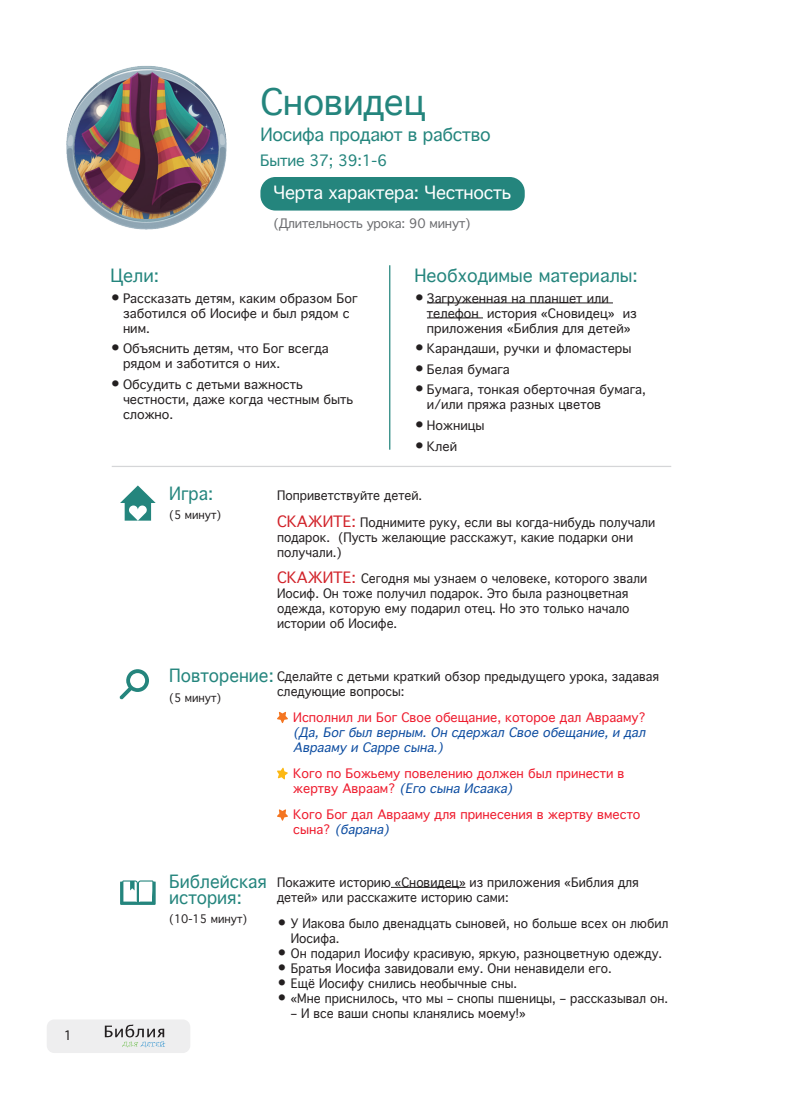
<style>
.page{position:relative;width:790px;height:1098px;background:#fff}
.page>*{position:absolute;margin:0;border:0;box-sizing:border-box;transform-origin:0 0}
.t1{font:35px "Thonburi";letter-spacing:-.01em;color:#24857d}
.t2{font:17.5px/16.2px "Thonburi";color:#24857d}
.t3{font:17.5px "Thonburi";letter-spacing:-.015em;color:#fff}
.t4{font:15px "Thonburi";letter-spacing:-.015em;color:#24857d}
.t5{font:12.5px/15px "Thonburi";color:#231f20;scale:.96 1}
.t6{font:12.5px/15px "Thonburi";color:#231f20}
.t7{font:12.5px/15px "Thonburi";color:#ee1b2d}
.t8{font:italic 12.5px/15px "Thonburi";color:#0d4da1}
.t9{font:12.5px "Thonburi";letter-spacing:-.015em;color:#6c6d70}
.t10{font:11.25px "Thonburi";color:#231f20}
.s1{font-size:15px}
.s2{font-size:15px;color:#d1232a}
.s3{font-style:normal;color:#ee1b2d}
.s4{font-style:italic;color:#0d4da1}
</style>
<div class="page">
<div style="left:47px;top:1019px;width:143px;height:33px;background:#eeeeef;border-radius:8px"></div>
<svg style="left:105px;top:1024px;width:60px;height:23px"></svg>
<img style="left:66px;top:66px;width:161px;height:164px">
<hr style="left:426px;top:302px;width:186px;height:1px;background:#231f20">
<hr style="left:426px;top:317px;width:56px;height:1px;background:#231f20">
<hr style="left:389px;top:265px;width:1px;height:184px;background:#24857d">
<hr style="left:391px;top:886px;width:74px;height:1px;background:#231f20">
<svg style="left:277px;top:711px;width:11px;height:12px"></svg>
<svg style="left:277px;top:767px;width:11px;height:12px"></svg>
<svg style="left:277px;top:809px;width:11px;height:11px"></svg>
<hr style="left:112px;top:466px;width:558px;height:1px;background:#d5d6d8">
<svg style="left:120px;top:485px;width:35px;height:35px"></svg>
<svg style="left:120px;top:880px;width:35px;height:24px"></svg>
<svg style="left:119px;top:669px;width:30px;height:30px"></svg>
<div style="left:260px;top:177px;width:264px;height:33px;background:#24857d;border-radius:15px"></div>
<p class="t6" style="left:64px;top:1027px;width:10px">1</p>
<p class="t1" style="left:260px;top:83px;width:166px">Сновидец</p>
<p class="t2" style="left:260px;top:127px;width:232px">Иосифа продают в рабство</p>
<p class="t4" style="left:260px;top:152px;width:128px">Бытие 37; 39:1-6</p>
<p class="t3" style="left:273px;top:183px;width:239px">Черта характера: Честность</p>
<p class="t9" style="left:273px;top:216px;width:198px">(Длительность урока: 90 минут)</p>
<p class="t2" style="left:110px;top:268px;width:50px">Цели:</p>
<p class="t6" style="left:123px;top:291px;width:236px;text-indent:-12px"><span class="s1">•</span> Рассказать детям, каким образом Бог заботился об Иосифе и был рядом с ним.</p>
<p class="t6" style="left:123px;top:341px;width:207px;text-indent:-12px"><span class="s1">•</span> Объяснить детям, что Бог всегда рядом и заботится о них.</p>
<p class="t6" style="left:123px;top:377px;width:231px;text-indent:-12px"><span class="s1">•</span> Обсудить с детьми важность честности, даже когда честным быть сложно.</p>
<p class="t2" style="left:414px;top:268px;width:225px">Необходимые материалы:</p>
<p class="t6" style="left:426px;top:291px;width:211px;text-indent:-12px"><span class="s1">•</span> Загруженная на планшет или телефон история «Сновидец» из приложения «Библия для детей»</p>
<p class="t6" style="left:414px;top:341px;width:218px"><span class="s1">•</span> Карандаши, ручки и фломастеры</p>
<p class="t6" style="left:414px;top:362px;width:97px"><span class="s1">•</span> Белая бумага</p>
<p class="t6" style="left:426px;top:382px;width:220px;text-indent:-12px"><span class="s1">•</span> Бумага, тонкая оберточная бумага, и/или пряжа разных цветов</p>
<p class="t6" style="left:414px;top:418px;width:72px"><span class="s1">•</span> Ножницы</p>
<p class="t6" style="left:414px;top:439px;width:44px"><span class="s1">•</span> Клей</p>
<p class="t5" style="left:277px;top:488px;width:153px">Поприветствуйте детей.</p>
<p class="t5" style="left:277px;top:515px;width:395px"><span class="s2">СКАЖИТЕ:</span> Поднимите руку, если вы когда-нибудь получали подарок. (Пусть желающие расскажут, какие подарки они получали.)</p>
<p class="t5" style="left:277px;top:571px;width:387px"><span class="s2">СКАЖИТЕ:</span> Сегодня мы узнаем о человеке, которого звали Иосиф. Он тоже получил подарок. Это была разноцветная одежда, которую ему подарил отец. Но это только начало истории об Иосифе.</p>
<p class="t5" style="left:277px;top:668px;width:399px">Сделайте с детьми краткий обзор предыдущего урока, задавая следующие вопросы:</p>
<p class="t8" style="left:293px;top:710px;width:358px"><span class="s3">Исполнил ли Бог Свое обещание, которое дал Аврааму? </span>(Да,Богбылверным.ОнсдержалСвоеобещание,идал<br>АвраамуиСарресына.)</p>
<p class="t7" style="left:293px;top:766px;width:332px">Кого по Божьему повелению должен был принести в же рт ву А в р а а м ? <span class="s4">(ЕгосынаИсаака)</span></p>
<p class="t7" style="left:293px;top:807px;width:348px">Кого Бог дал Аврааму для принесения в жертву вместо с ы н а ? <span class="s4">(барана)</span></p>
<p class="t5" style="left:277px;top:875px;width:378px">Покажите историю «Сновидец» из приложения «Библия для детей» или расскажите историю сами:</p>
<p class="t5" style="left:290px;top:916px;width:395px;text-indent:-14px"><span class="s1">•</span> У Иакова было двенадцать сыновей, но больше всех он любил<br>Иосифа.</p>
<p class="t5" style="left:277px;top:946px;width:402px"><span class="s1">•</span> Он подарил Иосифу красивую, яркую, разноцветную одежду.</p>
<p class="t5" style="left:277px;top:961px;width:350px"><span class="s1">•</span> Братья Иосифа завидовали ему. Они ненавидели его.</p>
<p class="t5" style="left:277px;top:976px;width:251px"><span class="s1">•</span> Ещё Иосифу снились необычные сны.</p>
<p class="t5" style="left:277px;top:991px;width:409px"><span class="s1">•</span> «Мне приснилось, что мы – снопы пшеницы, – рассказывал он.</p>
<p class="t5" style="left:290px;top:1006px;width:246px">– И все ваши снопы кланялись моему!»</p>
<p class="t2" style="left:169px;top:486px;width:45px">Игра:</p>
<p class="t10" style="left:169px;top:509px;width:54px">(5 минут)</p>
<p class="t2" style="left:169px;top:667px;width:106px">Повторение:</p>
<p class="t10" style="left:169px;top:691px;width:54px">(5 минут)</p>
<p class="t2" style="left:169px;top:873px;width:99px">Библейская история:</p>
<p class="t10" style="left:169px;top:912px;width:80px">(10-15 минут)</p>
</div>
